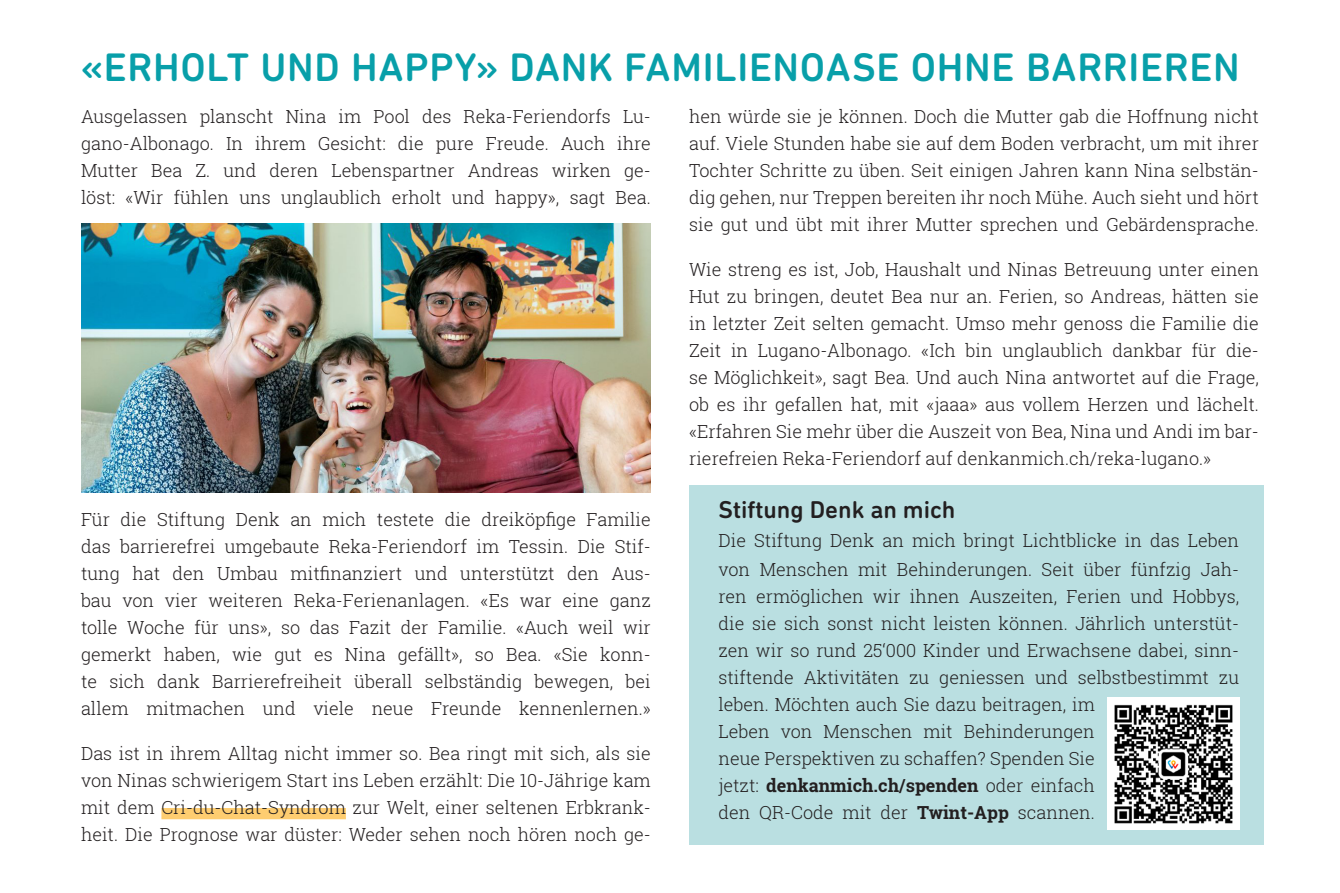
<style>
.page{position:relative;width:1340px;height:893px;background:#fff}
.page>*{position:absolute;margin:0;border:0;box-sizing:border-box;transform-origin:0 0}
.t1{font:500 40.5px "DIN Next Rounded LT Pro";letter-spacing:.02em;color:#089fa9}
.t2{font:500 24.75px "DIN Next Rounded LT Pro";color:#231f20}
.t3{font:300 18px/27px "Roboto Slab";color:#231f20;text-align:justify}
.s1{font-weight:700}
</style>
<div class="page">
<div style="left:161px;top:808px;width:185px;height:11px;background:#fecd70"></div>
<div style="left:689px;top:486px;width:574px;height:359px;background:#badfe1"></div>
<img style="left:1107px;top:698px;width:132px;height:132px">
<img style="left:81px;top:223px;width:570px;height:269px">
<h1 class="t1" style="left:81px;top:44px;width:1160px">«ERHOLT UND HAPPY» DANK FAMILIENOASE OHNE BARRIEREN</h1>
<p class="t3" style="left:81px;top:102px;width:571px">Ausgelassen planscht Nina im Pool des Reka-Feriendorfs Lu&shy;gano-Albonago. In ihrem Gesicht: die pure Freude. Auch ihre Mutter Bea Z. und deren Lebenspartner Andreas wirken ge&shy;löst: «Wir fühlen uns unglaublich erholt und happy», sagt Bea.</p>
<p class="t3" style="left:689px;top:102px;width:571px">hen würde sie je können. Doch die Mutter gab die Hoffnung nicht auf. Viele Stunden habe sie auf dem Boden verbracht, um mit ihrer Tochter Schritte zu üben. Seit einigen Jahren kann Nina selbstän&shy;dig gehen, nur Treppen bereiten ihr noch Mühe. Auch sieht und hört sie gut und übt mit ihrer Mutter sprechen und Gebärdensprache.</p>
<p class="t3" style="left:689px;top:255px;width:571px">Wie streng es ist, Job, Haushalt und Ninas Betreuung unter einen Hut zu bringen, deutet Bea nur an. Ferien, so Andreas, hätten sie in letzter Zeit selten gemacht. Umso mehr genoss die Familie die Zeit in Lugano-Albonago. «Ich bin unglaublich dankbar für die&shy;se Möglichkeit», sagt Bea. Und auch Nina antwortet auf die Frage, ob es ihr gefallen hat, mit «jaaa» aus vollem Herzen und lächelt. «Erfahren Sie mehr über die Auszeit von Bea, Nina und Andi im bar&shy;rierefreien Reka-Feriendorf auf denkanmich.ch/reka-lugano.»</p>
<h2 class="t2" style="left:718px;top:495px;width:238px">Stiftung Denk an mich</h2>
<p class="t3" style="left:718px;top:525px;width:522px;line-height:29.2px">Die Stiftung Denk an mich bringt Lichtblicke in das Leben von Menschen mit Behinderungen. Seit über fünfzig Jah-</p>
<p class="t3" style="left:718px;top:582px;width:522px;text-align:left">ren ermöglichen wir ihnen Auszeiten, Ferien und Hobbys, die sie sich sonst nicht leisten können. Jährlich unterstüt&shy;zen wir so rund 25‘000 Kinder und Erwachsene dabei, sinn&shy;stiftende Aktivitäten zu geniessen und selbstbestimmt zu leben. Möchten auch Sie dazu beitragen, im<br>Leben von Menschen mit Behinderungen<br>neue Perspektiven zu schaffen? Spenden Sie<br>jetzt: <span class="s1">denkanmich.ch/spenden</span> oder einfach<br>den QR-Code mit der <span class="s1">Twint-App</span> scannen.</p>
<p class="t3" style="left:81px;top:505px;width:571px">Für die Stiftung Denk an mich testete die dreiköpfige Familie das barrierefrei umgebaute Reka-Feriendorf im Tessin. Die Stif&shy;tung hat den Umbau mitfinanziert und unterstützt den Aus&shy;bau von vier weiteren Reka-Ferienanlagen. «Es war eine ganz tolle Woche für uns», so das Fazit der Familie. «Auch weil wir gemerkt haben, wie gut es Nina gefällt», so Bea. «Sie konn&shy;te sich dank Barrierefreiheit überall selbständig bewegen, bei allem mitmachen und viele neue Freunde kennenlernen.»</p>
<p class="t3" style="left:81px;top:739px;width:571px">Das ist in ihrem Alltag nicht immer so. Bea ringt mit sich, als sie von Ninas schwierigem Start ins Leben erzählt: Die 10-Jährige kam mit dem Cri-du-Chat-Syndrom zur Welt, einer seltenen Erbkrank&shy;heit. Die Prognose war düster: Weder sehen noch hören noch ge-</p>
</div>
